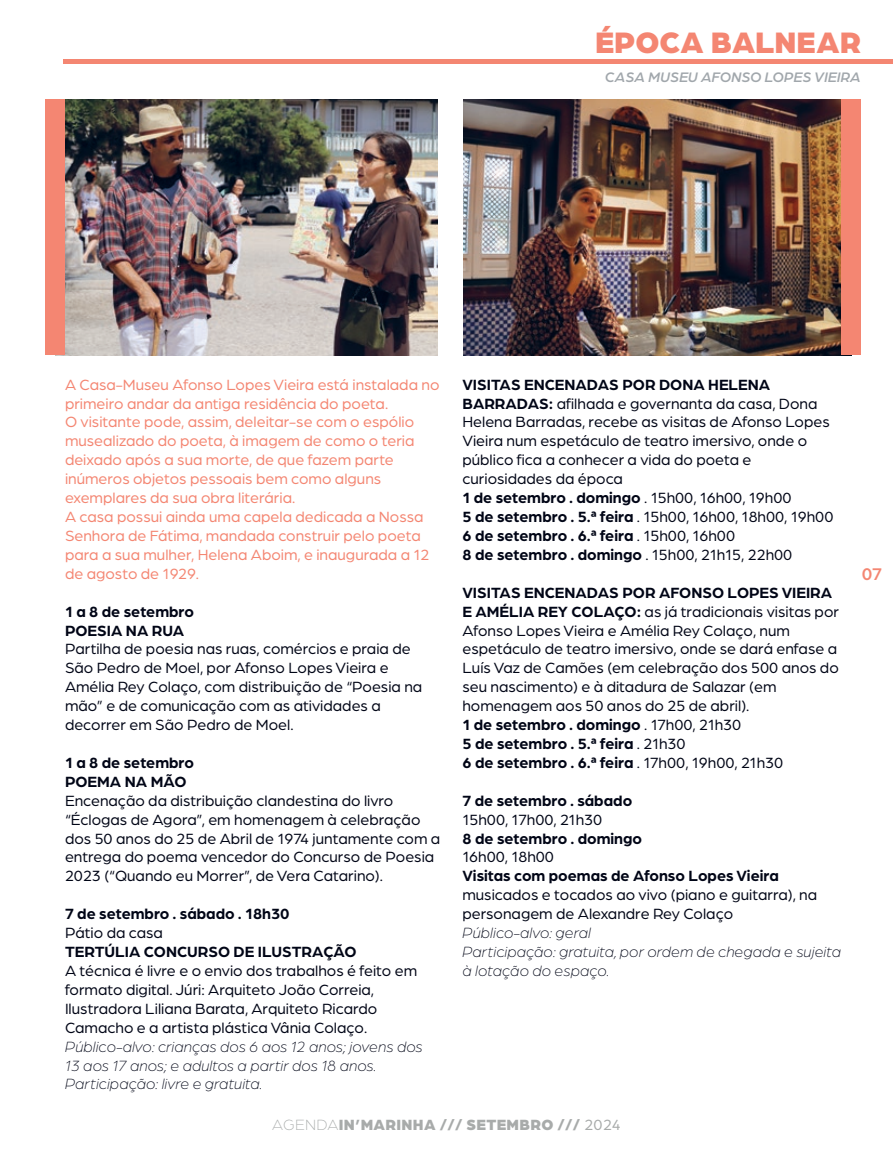
<style>
.page{position:relative;width:893px;height:1149px;background:#fff}
.page>*{position:absolute;margin:0;border:0;box-sizing:border-box;transform-origin:0 0}
.t1{font:900 31.5px "Arboria";color:#f48672}
.t2{font:500 18px "Arboria";color:#f48672}
.t3{font:15.75px/18.9px "Arboria";color:#000516}
.t4{font:15.75px/18.9px "Arboria";color:#f48672}
.t5{font:italic 300 15.75px/18.9px "Arboria";color:#000516}
.t6{font:700 15.75px/18.9px "Arboria";color:#000516}
.t7{font:900 15.75px "Arboria";letter-spacing:.02em;color:#a8abaa}
.t8{font:italic 500 14.62px "Arboria";color:#a1a7ac}
.s1{font-weight:700}
.s2{font-weight:300}
.s3{font-weight:400}
</style>
<div class="page">
<img style="left:463px;top:100px;width:378px;height:255px">
<img style="left:65px;top:99px;width:373px;height:256px">
<div style="left:64px;top:59px;width:829px;height:5px;background:#f48672"></div>
<div style="left:45px;top:99px;width:20px;height:256px;background:#f48672"></div>
<div style="left:841px;top:99px;width:20px;height:256px;background:#f48672"></div>
<h1 class="t1" style="left:595px;top:19px;width:267px">ÉPOCA BALNEAR</h1>
<p class="t8" style="left:605px;top:67px;width:257px">CASA MUSEU AFONSO LOPES VIEIRA</p>
<p class="t4" style="left:65px;top:374px;width:376px">A Casa-Museu Afonso Lopes Vieira está instalada no primeiro andar da antiga residência do poeta.<br>O visitante pode, assim, deleitar-se com o espólio musealizado do poeta, à imagem de como o teria deixado após a sua morte, de que fazem parte inúmeros objetos pessoais bem como alguns exemplares da sua obra literária.<br>A casa possui ainda uma capela dedicada a Nossa Senhora de Fátima, mandada construir pelo poeta para a sua mulher, Helena Aboim, e inaugurada a 12 de agosto de 1929.</p>
<p class="t6" style="left:65px;top:600px;width:131px">1 a 8 de setembro<br>POESIA NA RUA</p>
<p class="t3" style="left:65px;top:639px;width:359px">Partilha de poesia nas ruas, comércios e praia de São Pedro de Moel, por Afonso Lopes Vieira e Amélia Rey Colaço, com distribuição de “Poesia na mão” e de comunicação com as atividades a decorrer em São Pedro de Moel.</p>
<p class="t6" style="left:65px;top:752px;width:131px">1 a 8 de setembro<br>POEMA NA MÃO</p>
<p class="t3" style="left:65px;top:790px;width:377px">Encenação da distribuição clandestina do livro “Éclogas de Agora”, em homenagem à celebração dos 50 anos do 25 de Abril de 1974 juntamente com a entrega do poema vencedor do Concurso de Poesia 2023 (“Quando eu Morrer”, de Vera Catarino).</p>
<p class="t6" style="left:65px;top:903px;width:226px">7 de setembro . sábado . 18h30</p>
<p class="t3" style="left:65px;top:922px;width:99px">Pátio da casa</p>
<p class="t6" style="left:65px;top:941px;width:293px">TERTÚLIA CONCURSO DE ILUSTRAÇÃO</p>
<p class="t3" style="left:65px;top:960px;width:354px">A técnica é livre e o envio dos trabalhos é feito em formato digital. Júri: Arquiteto João Correia, Ilustradora Liliana Barata, Arquiteto Ricardo Camacho e a artista plástica Vânia Colaço.</p>
<p class="t5" style="left:65px;top:1036px;width:359px">Público-alvo: crianças dos 6 aos 12 anos; jovens dos<br>13 aos 17 anos; e adultos a partir dos 18 anos.<br>Participação: livre e gratuita.</p>
<p class="t3" style="left:462px;top:374px;width:372px"><span class="s1">VISITAS ENCENADAS POR DONA HELENA BARRADAS:</span> afilhada e governanta da casa, Dona Helena Barradas, recebe as visitas de Afonso Lopes Vieira num espetáculo de teatro imersivo, onde o público fica a conhecer a vida do poeta e curiosidades da época<br><span class="s1">1 de setembro . domingo</span> . 15h00, 16h00, 19h00<br><span class="s1">5 de setembro . 5.ª feira</span> . 15h00, 16h00, 18h00, 19h00<br><span class="s1">6 de setembro . 6.ª feira</span> . 15h00, 16h00<br><span class="s1">8 de setembro . domingo</span> . 15h00, 21h15, 22h00</p>
<p class="t3" style="left:462px;top:582px;width:378px"><span class="s1">VISITAS ENCENADAS POR AFONSO LOPES VIEIRA E AMÉLIA REY COLAÇO:</span> as já tradicionais visitas por Afonso Lopes Vieira e Amélia Rey Colaço, num espetáculo de teatro imersivo, onde se dará enfase a Luís Vaz de Camões (em celebração dos 500 anos do seu nascimento) e à ditadura de Salazar (em homenagem aos 50 anos do 25 de abril).<br><span class="s1">1 de setembro . domingo</span> . 17h00, 21h30<br><span class="s1">5 de setembro . 5.ª feira</span> . 21h30<br><span class="s1">6 de setembro . 6.ª feira</span> . 17h00, 19h00, 21h30</p>
<p class="t6" style="left:462px;top:789px;width:171px">7 de setembro . sábado</p>
<p class="t3" style="left:462px;top:809px;width:141px">15h00, 17h00, 21h30</p>
<p class="t6" style="left:462px;top:827px;width:181px">8 de setembro . domingo</p>
<p class="t3" style="left:462px;top:846px;width:93px">16h00, 18h00</p>
<p class="t6" style="left:462px;top:865px;width:318px">Visitas com poemas de Afonso Lopes Vieira</p>
<p class="t3" style="left:462px;top:884px;width:356px">musicados e tocados ao vivo (piano e guitarra), na personagem de Alexandre Rey Colaço</p>
<p class="t5" style="left:462px;top:922px;width:380px">Público-alvo: geral<br>Participação: gratuita, por ordem de chegada e sujeita à lotação do espaço.</p>
<p class="t2" style="left:862px;top:561px;width:22px">07</p>
<p class="t7" style="left:272px;top:1112px;width:350px"><span class="s2">AGENDA</span>IN’MARINHA /// SETEMBRO /// <span class="s3">2024</span></p>
</div>
